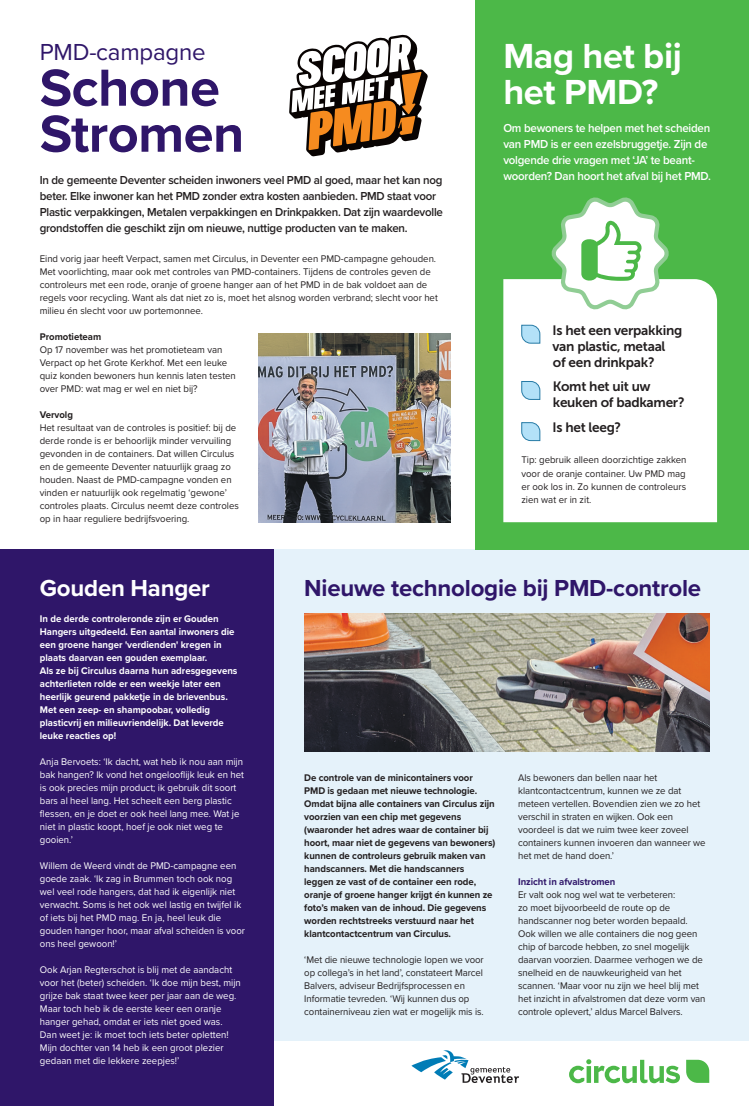
<style>
.page{position:relative;width:749px;height:1106px;background:#fff}
.page>*{position:absolute;margin:0;border:0;box-sizing:border-box;transform-origin:0 0}
.t1{font:700 54px/46px "Proxima Nova";letter-spacing:-.01em;color:#2f1669}
.t2{font:700 36.1px/36.1px "Proxima Nova";letter-spacing:-.01em;color:#fff}
.t3{font:700 24px "Proxima Nova";letter-spacing:-.01em;color:#2f1669}
.t4{font:24px "Proxima Nova";letter-spacing:-.01em;color:#2f1669}
.t5{font:700 24px "Proxima Nova";letter-spacing:-.01em;color:#fff}
.t6{font:13.6px/15.8px "Museo Sans 700";letter-spacing:-.02em;color:#231f20}
.t7{font:600 12px/16px "Proxima Nova";letter-spacing:-.02em;color:#231f20;scale:.96 1}
.t8{font:600 12px/16px "Proxima Nova";letter-spacing:-.02em;color:#fff;scale:.96 1}
.t9{font:10px/13px "Proxima Nova";color:#231f20;scale:.96 1}
.t10{font:10px/13px "Proxima Nova";color:#fff;scale:.96 1}
.t11{font:700 10px/13px "Proxima Nova";letter-spacing:-.005em;color:#231f20;scale:.96 1}
.t12{font:700 10px/13px "Proxima Nova";color:#fff;scale:.96 1}
.t13{font:700 10px "Proxima Nova";letter-spacing:-.005em;color:#2f1669;scale:.96 1}
</style>
<div class="page">
<div style="left:273px;top:549px;width:475px;height:491px;background:#e5f2fa"></div>
<div style="left:0;top:549px;width:273px;height:557px;background:#2f1669"></div>
<img style="left:304px;top:614px;width:405px;height:137px">
<div style="left:475px;top:0;width:273px;height:549px;background:#4cb848"></div>
<div style="left:503px;top:279px;width:213px;height:243px;background:#fff"></div>
<img style="left:258px;top:333px;width:192px;height:189px">
<svg style="left:569px;top:1059px;width:111px;height:24px"></svg>
<svg style="left:686px;top:1059px;width:23px;height:23px"></svg>
<svg style="left:411px;top:1050px;width:108px;height:33px"></svg>
<svg style="left:551px;top:197px;width:117px;height:113px"></svg>
<svg style="left:521px;top:324px;width:19px;height:20px"></svg>
<svg style="left:521px;top:381px;width:19px;height:19px"></svg>
<svg style="left:521px;top:422px;width:19px;height:19px"></svg>
<svg style="left:289px;top:35px;width:138px;height:121px"></svg>
<h3 class="t4" style="left:40px;top:34px;width:167px">PMD-campagne</h3>
<h1 class="t1" style="left:40px;top:63px;width:206px">Schone<br>Stromen</h1>
<p class="t7" style="left:40px;top:171px;width:421px">In de gemeente Deventer scheiden inwoners veel PMD al goed, maar het kan nog beter. Elke inwoner kan het PMD zonder extra kosten aanbieden. PMD staat voor Plastic verpakkingen, Metalen verpakkingen en Drinkpakken. Dat zijn waardevolle grondstoffen die geschikt zijn om nieuwe, nuttige producten van te maken.</p>
<p class="t9" style="left:40px;top:252px;width:416px">Eind vorig jaar heeft Verpact, samen met Circulus, in Deventer een PMD-campagne gehouden.<br>Met voorlichting, maar ook met controles van PMD-containers. Tijdens de controles geven de controleurs met een rode, oranje of groene hanger aan of het PMD in de bak voldoet aan de regels voor recycling. Want als dat niet zo is, moet het alsnog worden verbrand; slecht voor het milieu én slecht voor uw portemonnee.</p>
<p class="t11" style="left:40px;top:330px;width:66px">Promotieteam</p>
<p class="t9" style="left:40px;top:343px;width:206px">Op 17 november was het promotieteam van Verpact op het Grote Kerkhof. Met een leuke quiz konden bewoners hun kennis laten testen over PMD: wat mag er wel en niet bij?</p>
<p class="t11" style="left:40px;top:408px;width:36px">Vervolg</p>
<p class="t9" style="left:40px;top:421px;width:209px">Het resultaat van de controles is positief: bij de derde ronde is er behoorlijk minder vervuiling gevonden in de containers. Dat willen Circulus en de gemeente Deventer natuurlijk graag zo houden. Naast de PMD-campagne vonden en vinden er natuurlijk ook regelmatig ‘gewone’ controles plaats. Circulus neemt deze controles op in haar reguliere bedrijfsvoering.</p>
<h2 class="t2" style="left:503px;top:37px;width:180px">Mag het bij het PMD?</h2>
<p class="t8" style="left:503px;top:120px;width:218px">Om bewoners te helpen met het scheiden van PMD is er een ezelsbruggetje. Zijn de volgende drie vragen met ‘JA’ te beant&shy;woorden? Dan hoort het afval bij het PMD.</p>
<h3 class="t6" style="left:552px;top:322px;width:131px">Is het een verpakking van plastic, metaal<br>of een drinkpak?</h3>
<h3 class="t6" style="left:552px;top:379px;width:133px">Komt het uit uw keuken of badkamer?</h3>
<h3 class="t6" style="left:552px;top:420px;width:70px">Is het leeg?</h3>
<p class="t9" style="left:521px;top:453px;width:173px;text-align:justify">Tip: gebruik alleen doorzichtige zakken voor de oranje container. Uw PMD mag er ook los in. Zo kunnen de controleurs zien wat er in zit.</p>
<h3 class="t5" style="left:40px;top:570px;width:171px">Gouden Hanger</h3>
<p class="t12" style="left:40px;top:611px;width:207px">In de derde controleronde zijn er Gouden Hangers uitgedeeld. Een aantal inwoners die een groene hanger 'verdienden' kregen in plaats daarvan een gouden exemplaar.<br>Als ze bij Circulus daarna hun adresgegevens achterlieten rolde er een weekje later een heerlijk geurend pakketje in de brievenbus.<br>Met een zeep- en shampoobar, volledig plasticvrij en milieuvriendelijk. Dat leverde leuke reacties op!</p>
<p class="t10" style="left:40px;top:754px;width:214px">Anja Bervoets: ‘Ik dacht, wat heb ik nou aan mijn bak hangen? Ik vond het ongelooflijk leuk en het is ook precies mijn product; ik gebruik dit soort bars al heel lang. Het scheelt een berg plastic flessen, en je doet er ook heel lang mee. Wat je niet in plastic koopt, hoef je ook niet weg te gooien.’</p>
<p class="t10" style="left:40px;top:858px;width:215px">Willem de Weerd vindt de PMD-campagne een goede zaak. ‘Ik zag in Brummen toch ook nog wel veel rode hangers, dat had ik eigenlijk niet verwacht. Soms is het ook wel lastig en twijfel ik of iets bij het PMD mag. En ja, heel leuk die gouden hanger hoor, maar afval scheiden is voor ons heel gewoon!’</p>
<p class="t10" style="left:40px;top:962px;width:211px">Ook Arjan Regterschot is blij met de aandacht voor het (beter) scheiden. ‘Ik doe mijn best, mijn grijze bak staat twee keer per jaar aan de weg.<br>Maar toch heb ik de eerste keer een oranje hanger gehad, omdat er iets niet goed was.<br>Dan weet je: ik moet toch iets beter opletten!<br>Mijn dochter van 14 heb ik een groot plezier gedaan met die lekkere zeepjes!’</p>
<h3 class="t3" style="left:304px;top:570px;width:398px">Nieuwe technologie bij PMD-controle</h3>
<p class="t11" style="left:304px;top:771px;width:200px">De controle van de minicontainers voor PMD is gedaan met nieuwe technologie.<br>Omdat bijna alle containers van Circulus zijn voorzien van een chip met gegevens (waaronder het adres waar de container bij hoort, maar niet de gegevens van bewoners) kunnen de controleurs gebruik maken van handscanners. Met die handscanners leggen ze vast of de container een rode, oranje of groene hanger krijgt én kunnen ze foto’s maken van de inhoud. Die gegevens worden rechtstreeks verstuurd naar het klantcontactcentrum van Circulus.</p>
<p class="t9" style="left:304px;top:953px;width:188px">‘Met die nieuwe technologie lopen we voor op collega’s in het land’, constateert Marcel Balvers, adviseur Bedrijfsprocessen en Informatie tevreden. ‘Wij kunnen dus op containerniveau zien wat er mogelijk mis is.</p>
<p class="t9" style="left:518px;top:771px;width:197px">Als bewoners dan bellen naar het klantcontactcentrum, kunnen we ze dat meteen vertellen. Bovendien zien we zo het verschil in straten en wijken. Ook een voordeel is dat we ruim twee keer zoveel containers kunnen invoeren dan wanneer we het met de hand doen.’</p>
<p class="t13" style="left:518px;top:874px;width:103px">Inzicht in afvalstromen</p>
<p class="t9" style="left:518px;top:888px;width:197px">Er valt ook nog wel wat te verbeteren:<br>zo moet bijvoorbeeld de route op de handscanner nog beter worden bepaald.<br>Ook willen we alle containers die nog geen chip of barcode hebben, zo snel mogelijk daarvan voorzien. Daarmee verhogen we de snelheid en de nauwkeurigheid van het scannen. ‘Maar voor nu zijn we heel blij met het inzicht in afvalstromen dat deze vorm van controle oplevert,’ aldus Marcel Balvers.</p>
</div>
